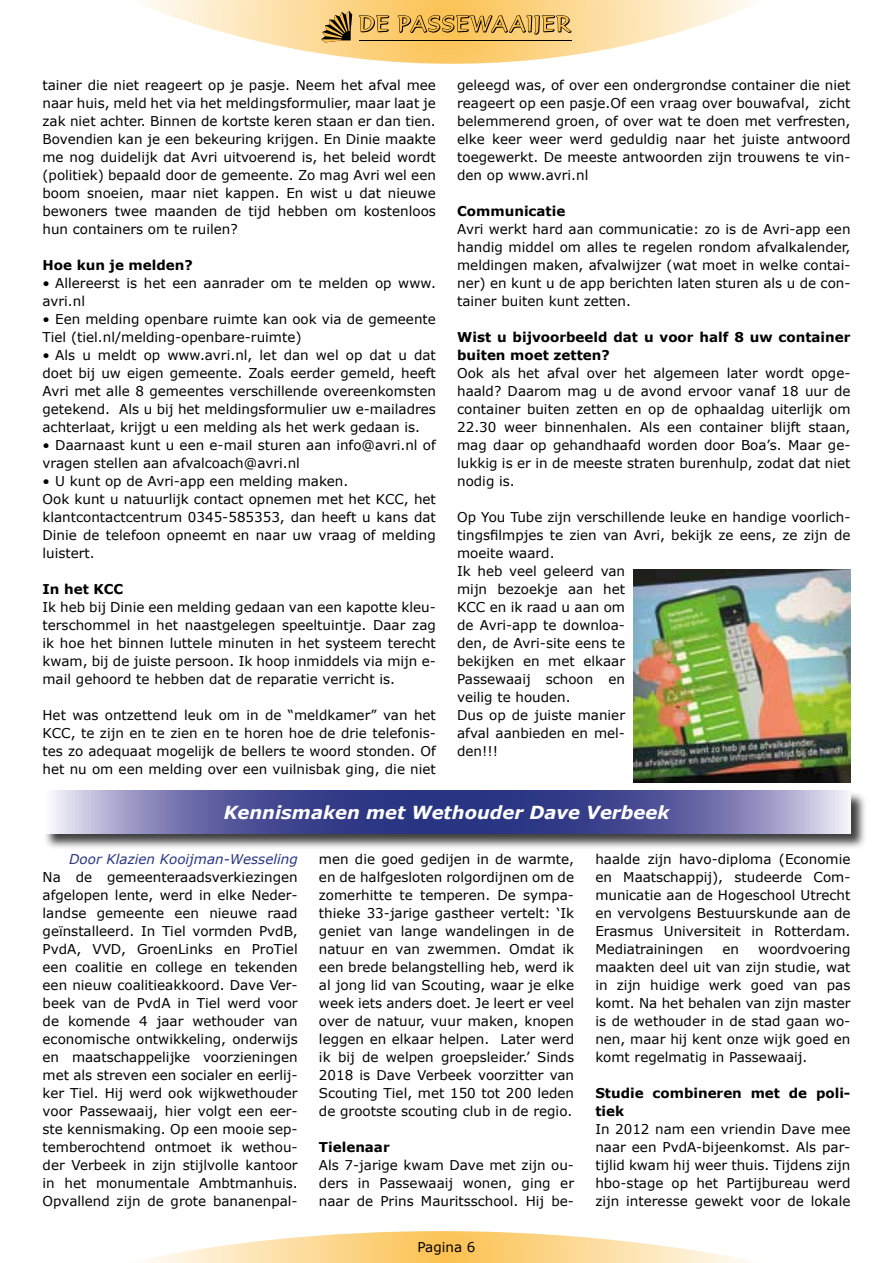
<style>
.page{position:relative;width:893px;height:1263px;background:#fff}
.page>*{position:absolute;margin:0;border:0;box-sizing:border-box;transform-origin:0 0}
.t1{font:italic 700 18px "Verdana";color:#fff}
.t2{font:13.5px/18px "Verdana";color:#000;text-align:justify}
.t3{font:700 13.5px/18px "Verdana";color:#000}
.t4{font:italic 13.5px "Verdana";color:#283583}
</style>
<div class="page">
<svg style="left:144px;top:1231px;width:606px;height:31px"></svg>
<hr style="left:128px;top:1262px;width:637px;height:1px;background:#fcc14f">
<svg style="left:145px;top:0;width:604px;height:64px"></svg>
<div style="left:43px;top:791px;width:824px;height:59px;background:#000;opacity:.75"></div>
<svg style="left:43px;top:791px;width:807px;height:42px;background:#6468a5"></svg>
<img style="left:634px;top:570px;width:216px;height:212px">
<p class="t2" style="left:43px;top:76px;width:395px">tainer die niet reageert op je pasje. Neem het afval mee naar huis, meld het via het meldingsformulier, maar laat je zak niet achter. Binnen de kortste keren staan er dan tien.<br>Bovendien kan je een bekeuring krijgen. En Dinie maakte me nog duidelijk dat Avri uitvoerend is, het beleid wordt (politiek) bepaald door de gemeente. Zo mag Avri wel een boom snoeien, maar niet kappen. En wist u dat nieuwe bewoners twee maanden de tijd hebben om kostenloos hun containers om te ruilen?</p>
<p class="t3" style="left:43px;top:256px;width:152px">Hoe kun je melden?</p>
<p class="t2" style="left:43px;top:274px;width:395px">• Allereerst is het een aanrader om te melden op www. avri.nl</p>
<p class="t2" style="left:43px;top:310px;width:395px">• Een melding openbare ruimte kan ook via de gemeente<br>Tiel (tiel.nl/melding-openbare-ruimte)</p>
<p class="t2" style="left:43px;top:346px;width:395px">• Als u meldt op www.avri.nl, let dan wel op dat u dat doet bij uw eigen gemeente. Zoals eerder gemeld, heeft Avri met alle 8 gemeentes verschillende overeenkomsten getekend. Als u bij het meldingsformulier uw e-mailadres achterlaat, krijgt u een melding als het werk gedaan is.</p>
<p class="t2" style="left:43px;top:436px;width:395px">• Daarnaast kunt u een e-mail sturen aan info@avri.nl of vragen stellen aan afvalcoach@avri.nl</p>
<p class="t2" style="left:43px;top:472px;width:395px;text-align:left">• U kunt op de Avri-app een melding maken.<br>Ook kunt u natuurlijk contact opnemen met het KCC, het klantcontactcentrum 0345-585353, dan heeft u kans dat Dinie de telefoon opneemt en naar uw vraag of melding luistert.</p>
<p class="t3" style="left:43px;top:580px;width:82px">In het KCC</p>
<p class="t2" style="left:43px;top:598px;width:395px">Ik heb bij Dinie een melding gedaan van een kapotte kleu&shy;terschommel in het naastgelegen speeltuintje. Daar zag ik hoe het binnen luttele minuten in het systeem terecht kwam, bij de juiste persoon. Ik hoop inmiddels via mijn e&shy;mail gehoord te hebben dat de reparatie verricht is.</p>
<p class="t2" style="left:43px;top:706px;width:395px">Het was ontzettend leuk om in de “meldkamer” van het KCC, te zijn en te zien en te horen hoe de drie telefonis&shy;tes zo adequaat mogelijk de bellers te woord stonden. Of het nu om een melding over een vuilnisbak ging, die niet</p>
<p class="t2" style="left:457px;top:76px;width:395px">geleegd was, of over een ondergrondse container die niet reageert op een pasje.Of een vraag over bouwafval, zicht belemmerend groen, of over wat te doen met verfresten, elke keer weer werd geduldig naar het juiste antwoord toegewerkt. De meeste antwoorden zijn trouwens te vin&shy;den op www.avri.nl</p>
<p class="t3" style="left:457px;top:202px;width:110px">Communicatie</p>
<p class="t2" style="left:457px;top:220px;width:395px">Avri werkt hard aan communicatie: zo is de Avri-app een handig middel om alles te regelen rondom afvalkalender, meldingen maken, afvalwijzer (wat moet in welke contai&shy;ner) en kunt u de app berichten laten sturen als u de con&shy;tainer buiten kunt zetten.</p>
<p class="t3" style="left:457px;top:328px;width:395px">Wist u bijvoorbeeld dat u voor half 8 uw container buiten moet zetten?</p>
<p class="t2" style="left:457px;top:364px;width:395px">Ook als het afval over het algemeen later wordt opge&shy;haald? Daarom mag u de avond ervoor vanaf 18 uur de container buiten zetten en op de ophaaldag uiterlijk om 22.30 weer binnenhalen. Als een container blijft staan, mag daar op gehandhaafd worden door Boa’s. Maar ge&shy;lukkig is er in de meeste straten burenhulp, zodat dat niet nodig is.</p>
<p class="t2" style="left:457px;top:508px;width:395px;text-align:left">Op You Tube zijn verschillende leuke en handige voorlich&shy;tingsfilmpjes te zien van Avri, bekijk ze eens, ze zijn de moeite waard.<br>Ik heb veel geleerd van<br>mijn bezoekje aan het<br>KCC en ik raad u aan om<br>de Avri-app te downloa-<br>den, de Avri-site eens te<br>bekijken en met elkaar<br>Passewaaij schoon en<br>veilig te houden.<br>Dus op de juiste manier<br>afval aanbieden en mel-<br>den!!!</p>
<h1 class="t1" style="left:224px;top:800px;width:447px">Kennismaken met Wethouder Dave Verbeek</h1>
<p class="t4" style="left:69px;top:850px;width:230px">Door Klazien Kooijman-Wesseling</p>
<p class="t2" style="left:43px;top:868px;width:257px">Na de gemeenteraadsverkiezingen afgelopen lente, werd in elke Neder&shy;landse gemeente een nieuwe raad geïnstalleerd. In Tiel vormden PvdB, PvdA, VVD, GroenLinks en ProTiel een coalitie en college en tekenden een nieuw coalitieakkoord. Dave Ver&shy;beek van de PvdA in Tiel werd voor de komende 4 jaar wethouder van economische ontwikkeling, onderwijs en maatschappelijke voorzieningen met als streven een socialer en eerlij&shy;ker Tiel. Hij werd ook wijkwethouder voor Passewaaij, hier volgt een eer&shy;ste kennismaking. Op een mooie sep&shy;temberochtend ontmoet ik wethou&shy;der Verbeek in zijn stijlvolle kantoor in het monumentale Ambtmanhuis.<br>Opvallend zijn de grote bananenpal-</p>
<p class="t2" style="left:595px;top:850px;width:257px">haalde zijn havo-diploma (Economie en Maatschappij), studeerde Com&shy;municatie aan de Hogeschool Utrecht en vervolgens Bestuurskunde aan de Erasmus Universiteit in Rotterdam.<br>Mediatrainingen</p>
<p class="t2" style="left:319px;top:850px;width:257px">men die goed gedijen in de warmte, en de halfgesloten rolgordijnen om de zomerhitte te temperen. De sympa&shy;thieke 33-jarige gastheer vertelt: ‘Ik geniet van lange wandelingen in de natuur en van zwemmen. Omdat ik een brede belangstelling heb, werd ik al jong lid van Scouting, waar je elke week iets anders doet. Je leert er veel over de natuur, vuur maken, knopen leggen en elkaar helpen. Later werd ik bij de welpen groepsleider.’ Sinds 2018 is Dave Verbeek voorzitter van Scouting Tiel, met 150 tot 200 leden de grootste scouting club in de regio.</p>
<p class="t3" style="left:319px;top:1138px;width:72px">Tielenaar</p>
<p class="t2" style="left:319px;top:1156px;width:257px">Als 7-jarige kwam Dave met zijn ou&shy;ders in Passewaaij wonen, ging er naar de Prins Mauritsschool. Hij be-</p>
<p class="t2" style="left:595px;top:940px;width:257px;text-indent:163px">woordvoering maakten deel uit van zijn studie, wat in zijn huidige werk goed van pas komt. Na het behalen van zijn master is de wethouder in de stad gaan wo&shy;nen, maar hij kent onze wijk goed en komt regelmatig in Passewaaij.</p>
<p class="t3" style="left:595px;top:1084px;width:257px">Studie combineren met de poli&shy;tiek</p>
<p class="t2" style="left:595px;top:1120px;width:257px">In 2012 nam een vriendin Dave mee naar een PvdA-bijeenkomst. Als par&shy;tijlid kwam hij weer thuis. Tijdens zijn hbo-stage op het Partijbureau werd zijn interesse gewekt voor de lokale</p>
<p class="t2" style="left:723px;top:940px;width:18px">en</p>
<p class="t2" style="left:417px;top:1238px;width:60px">Pagina 6</p>
</div>
